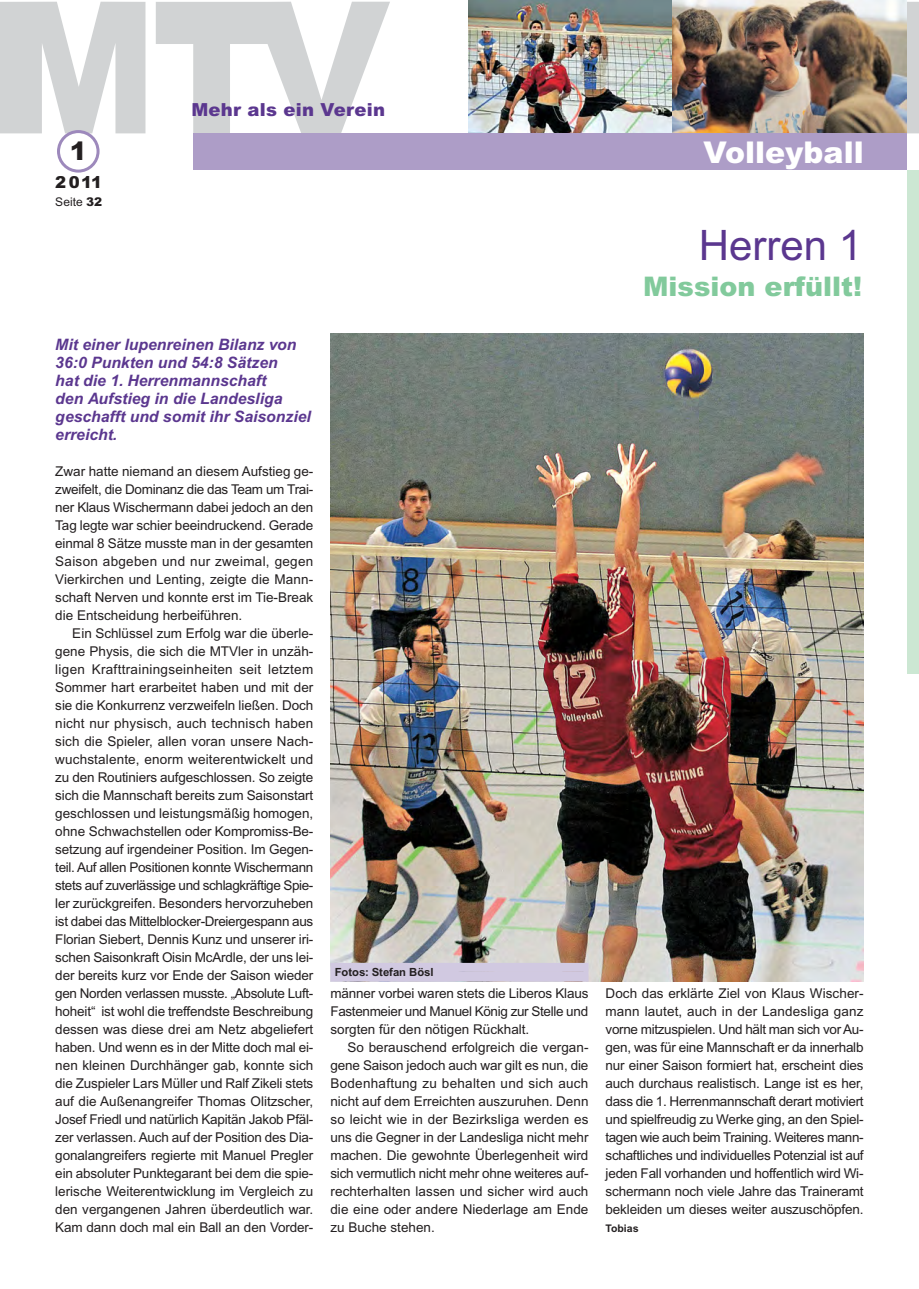
<style>
.page{position:relative;width:919px;height:1289px;background:#fff}
.page>*{position:absolute;margin:0;border:0;box-sizing:border-box;transform-origin:0 0}
.t1{font:42px "Arial";color:#5b378f}
.t2{font:900 30px "Arial";color:#fff}
.t3{font:900 27px "Arial";color:#82ca9c}
.t4{font:900 25.5px "Arial";color:#231f20}
.t5{font:900 18px "Arial";letter-spacing:.015em;color:#5b378f}
.t6{font:900 16.5px "Arial";color:#231f20}
.t7{font:italic 700 15.75px/18px "Arial";color:#5b378f}
.t8{font:13.5px/18px "Arial";letter-spacing:-.01em;color:#231f20;text-align:justify}
.t9{font:13.5px "Arial";letter-spacing:.01em;color:#231f20}
.t10{font:13.5px "Arial";letter-spacing:.02em;color:#231f20}
.t11{font:13.5px "Arial";letter-spacing:-.03em;color:#231f20}
.t12{font:13.5px "Arial";letter-spacing:.015em;color:#231f20}
.t13{font:12px "Arial";letter-spacing:.005em;color:#231f20}
.t14{font:700 11.25px "Arial";color:#231f20}
.t15{font:700 10.5px "Arial";color:#231f20}
.s1{font-weight:900}
</style>
<div class="page">
<div style="left:907px;top:170px;width:11px;height:504px;background:#cce7d3"></div>
<svg style="left:906px;top:2px;width:12px;height:131px;background:#ced0d1"></svg>
<svg style="left:156px;top:2px;width:234px;height:131px"></svg>
<svg style="left:0;top:2px;width:145px;height:171px"></svg>
<img style="left:671px;top:0;width:235px;height:134px">
<img style="left:468px;top:0;width:203px;height:134px">
<div style="left:193px;top:134px;width:713px;height:36px;background:#ad9dc7"></div>
<img style="left:330px;top:333px;width:533px;height:648px">
<div style="left:330px;top:962px;width:258px;height:9px;background:#d1c9e1"></div>
<div style="left:330px;top:971px;width:258px;height:10px;background:#d1c9e1"></div>
<p class="t4" style="left:70px;top:141px;width:19px">1</p>
<p class="t6" style="left:55px;top:175px;width:48px">2011</p>
<p class="t13" style="left:55px;top:197px;width:48px">Seite <span class="s1">32</span></p>
<p class="t5" style="left:191px;top:102px;width:195px">Mehr als ein Verein</p>
<p class="t2" style="left:703px;top:140px;width:162px">Volleyball</p>
<p class="t1" style="left:698px;top:230px;width:165px">Herren 1</p>
<p class="t3" style="left:643px;top:275px;width:220px">Mission erfüllt!</p>
<p class="t7" style="left:55px;top:337px;width:257px">Mit einer lupenreinen Bilanz von<br>36:0 Punkten und 54:8 Sätzen<br>hat die 1. Herrenmannschaft<br>den Aufstieg in die Landesliga geschafft und somit ihr Saisonziel erreicht.</p>
<p class="t8" style="left:55px;top:463px;width:259px">Zwar hatte niemand an diesem Aufstieg ge-</p>
<p class="t8" style="left:55px;top:481px;width:259px">zweifelt, die Dominanz die das Team um Trai-</p>
<p class="t8" style="left:55px;top:499px;width:259px">ner Klaus Wischermann dabei jedoch an den</p>
<p class="t8" style="left:55px;top:517px;width:259px">Tag legte war schier beeindruckend. Gerade</p>
<p class="t8" style="left:55px;top:535px;width:259px">einmal 8 Sätze musste man in der gesamten</p>
<p class="t10" style="left:55px;top:556px;width:259px">Saison abgeben und nur zweimal, gegen</p>
<p class="t9" style="left:55px;top:574px;width:259px">Vierkirchen und Lenting, zeigte die Mann-</p>
<p class="t8" style="left:55px;top:589px;width:259px">schaft Nerven und konnte erst im Tie-Break</p>
<p class="t8" style="left:55px;top:607px;width:188px">die Entscheidung herbeiführen.</p>
<p class="t8" style="left:72px;top:625px;width:242px">Ein Schlüssel zum Erfolg war die überle-</p>
<p class="t8" style="left:55px;top:643px;width:259px">gene Physis, die sich die MTVler in unzäh-</p>
<p class="t10" style="left:55px;top:664px;width:259px">ligen Krafttrainingseinheiten seit letztem</p>
<p class="t8" style="left:55px;top:679px;width:259px">Sommer hart erarbeitet haben und mit der</p>
<p class="t8" style="left:55px;top:697px;width:259px">sie die Konkurrenz verzweifeln ließen. Doch</p>
<p class="t12" style="left:55px;top:718px;width:259px">nicht nur physisch, auch technisch haben</p>
<p class="t8" style="left:55px;top:733px;width:259px">sich die Spieler, allen voran unsere Nach-</p>
<p class="t9" style="left:55px;top:754px;width:259px">wuchstalente, enorm weiterentwickelt und</p>
<p class="t8" style="left:55px;top:769px;width:259px">zu den Routiniers aufgeschlossen. So zeigte</p>
<p class="t8" style="left:55px;top:787px;width:259px">sich die Mannschaft bereits zum Saisonstart</p>
<p class="t8" style="left:55px;top:805px;width:259px">geschlossen und leistungsmäßig homogen,</p>
<p class="t8" style="left:55px;top:823px;width:259px">ohne Schwach stellen oder Kompromiss-Be-</p>
<p class="t8" style="left:55px;top:841px;width:259px">setzung auf irgendeiner Position. Im Gegen-</p>
<p class="t8" style="left:55px;top:859px;width:259px">teil. Auf allen Positionen konnte Wischermann</p>
<p class="t11" style="left:55px;top:880px;width:259px">stets auf zuverlässige und schlagkräftige Spie-</p>
<p class="t8" style="left:55px;top:895px;width:259px">ler zurückgreifen. Besonders hervorzuheben</p>
<p class="t8" style="left:55px;top:913px;width:259px">ist dabei das Mittelblocker-Dreiergespann aus</p>
<p class="t8" style="left:55px;top:931px;width:259px">Florian Siebert, Dennis Kunz und unserer iri-</p>
<p class="t8" style="left:55px;top:949px;width:259px">schen Saisonkraft Oisin McArdle, der uns lei-</p>
<p class="t8" style="left:55px;top:967px;width:259px">der bereits kurz vor Ende der Saison wieder</p>
<p class="t8" style="left:55px;top:985px;width:259px">gen Norden verlassen musste. „Absolute Luft-</p>
<p class="t8" style="left:55px;top:1003px;width:259px">hoheit“ ist wohl die treffendste Beschreibung</p>
<p class="t8" style="left:55px;top:1021px;width:259px">dessen was diese drei am Netz abgeliefert</p>
<p class="t8" style="left:55px;top:1039px;width:259px">haben. Und wenn es in der Mitte doch mal ei-</p>
<p class="t8" style="left:55px;top:1057px;width:259px">nen kleinen Durchhänger gab, konnte sich</p>
<p class="t8" style="left:55px;top:1075px;width:259px">die Zuspieler Lars Müller und Ralf Zikeli stets</p>
<p class="t8" style="left:55px;top:1093px;width:259px">auf die Außenangreifer Thomas Olitzscher,</p>
<p class="t8" style="left:55px;top:1111px;width:259px">Josef Friedl und natürlich Kapitän Jakob Pfäl-</p>
<p class="t8" style="left:55px;top:1129px;width:259px">zer verlassen. Auch auf der Position des Dia-</p>
<p class="t8" style="left:55px;top:1147px;width:259px">gonalangreifers regierte mit Manuel Pregler</p>
<p class="t8" style="left:55px;top:1165px;width:259px">ein absoluter Punktegarant bei dem die spie-</p>
<p class="t8" style="left:55px;top:1183px;width:259px">lerische Weiterentwicklung im Vergleich zu</p>
<p class="t8" style="left:55px;top:1201px;width:259px">den vergangenen Jahren überdeutlich war.</p>
<p class="t8" style="left:55px;top:1219px;width:259px">Kam dann doch mal ein Ball an den Vorder-</p>
<p class="t14" style="left:334px;top:967px;width:100px">Fotos: Stefan Bösl</p>
<p class="t8" style="left:330px;top:985px;width:259px">männer vorbei waren stets die Liberos Klaus</p>
<p class="t8" style="left:330px;top:1003px;width:259px">Fastenmeier und Manuel König zur Stelle und</p>
<p class="t8" style="left:330px;top:1021px;width:200px">sorgten für den nötigen Rückhalt.</p>
<p class="t8" style="left:347px;top:1039px;width:242px">So berauschend erfolgreich die vergan-</p>
<p class="t8" style="left:330px;top:1057px;width:259px">gene Saison jedoch auch war gilt es nun, die</p>
<p class="t10" style="left:330px;top:1078px;width:259px">Bodenhaftung zu behalten und sich auch</p>
<p class="t8" style="left:330px;top:1093px;width:259px">nicht auf dem Erreichten auszuruhen. Denn</p>
<p class="t9" style="left:330px;top:1114px;width:259px">so leicht wie in der Bezirksliga werden es</p>
<p class="t8" style="left:330px;top:1129px;width:259px">uns die Gegner in der Landesliga nicht mehr</p>
<p class="t8" style="left:330px;top:1147px;width:259px">machen. Die gewohnte Überlegenheit wird</p>
<p class="t8" style="left:330px;top:1165px;width:259px">sich vermutlich nicht mehr ohne weiteres auf-</p>
<p class="t9" style="left:330px;top:1186px;width:259px">rechterhalten lassen und sicher wird auch</p>
<p class="t8" style="left:330px;top:1201px;width:259px">die eine oder andere Niederlage am Ende</p>
<p class="t8" style="left:330px;top:1219px;width:106px">zu Buche stehen.</p>
<p class="t8" style="left:605px;top:985px;width:259px">Doch das erklärte Ziel von Klaus Wischer&shy;mann lautet, auch in der Landesliga ganz vorne mitzuspielen. Und hält man sich vor Au&shy;gen, was für eine Mannschaft er da innerhalb nur einer Saison formiert hat, erscheint dies auch durchaus realistisch. Lange ist es her, dass die 1. Herrenmannschaft derart motiviert und spielfreudig zu Werke ging, an den Spiel&shy;tagen wie auch beim Training. Weiteres mann&shy;schaftliches und individuelles Potenzial ist auf jeden Fall vorhanden und hoffentlich wird Wi&shy;schermann noch viele Jahre das Traineramt bekleiden um dieses weiter auszuschöpfen.</p>
<p class="t15" style="left:605px;top:1224px;width:34px">Tobias</p>
</div>
